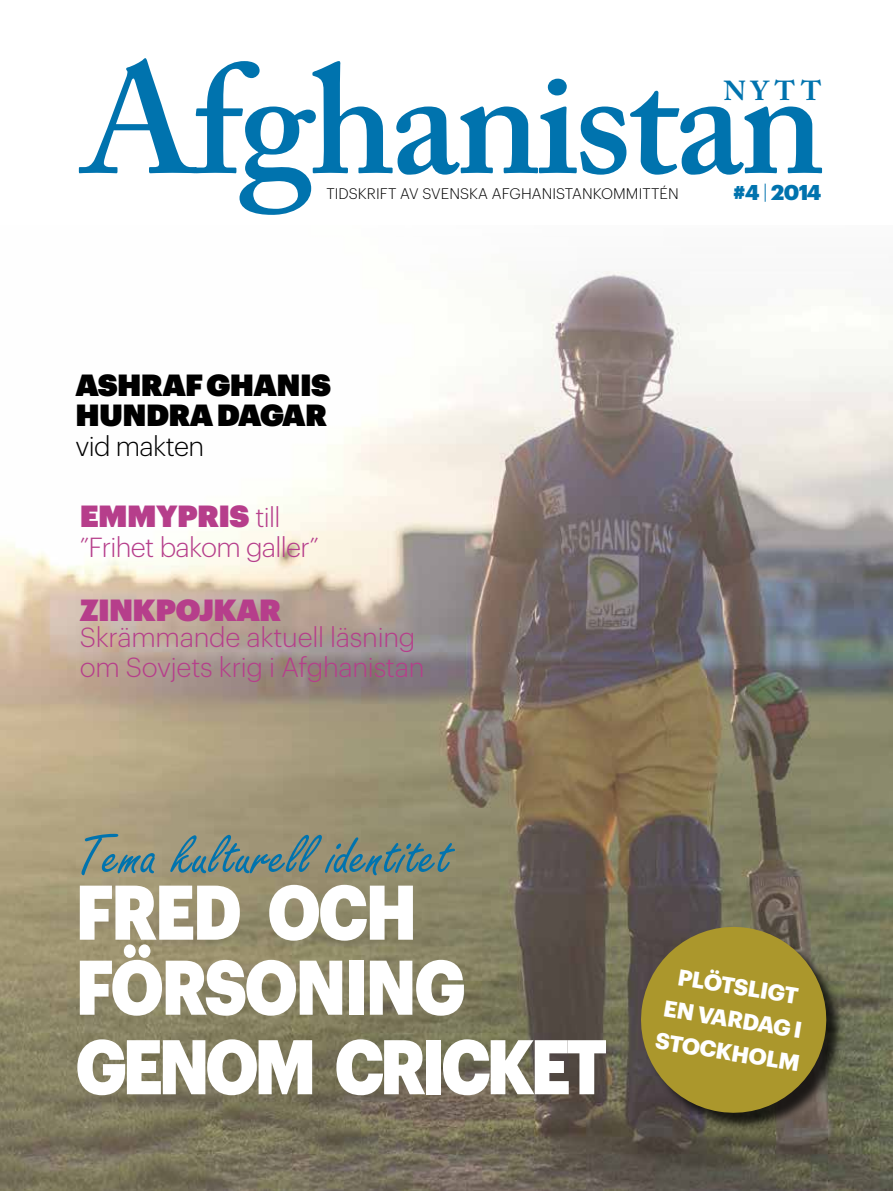
<style>
.page{position:relative;width:893px;height:1191px;background:#fff}
.page>*{position:absolute;margin:0;border:0;box-sizing:border-box;transform-origin:0 0}
.t1{font:900 75.6px/77.2px "Graphik";letter-spacing:-.045em;color:#fff;scale:.86 1}
.t2{font:60px "Freestyle Script";color:#0073ae}
.t3{font:30px/30px "Graphik Super";letter-spacing:-.02em;color:#000}
.t4{font:30px "Graphik Super";letter-spacing:-.02em;color:#b63e8b}
.t5{font:700 27.3px "Adobe Caslon Pro";color:#0073ae}
.t6{font:300 27px/30px "Graphik";letter-spacing:-.01em;color:#b63e8b}
.t7{font:300 27px "Graphik";color:#000}
.t8{font:700 22.5px/33px "Graphik";color:#fff;text-align:center}
.t9{font:900 21px "Graphik";color:#0073ae}
.t10{font:300 15px "Graphik";letter-spacing:.005em;color:#000}
.s1{font-weight:300}
.s2{font-family:"Graphik";font-weight:300;font-size:27px}
</style>
<div class="page">
<img style="left:0;top:308px;width:893px;height:883px">
<div style="left:643px;top:929px;width:202px;height:202px;background:#000;opacity:.75"></div>
<svg style="left:634px;top:920px;width:199px;height:199px;background:#8e7e33"></svg>
<svg style="left:517px;top:271px;width:376px;height:37px"></svg>
<svg style="left:79px;top:58px;width:743px;height:157px"></svg>
<div style="left:548px;top:79px;width:19px;height:16px;background:#0073ae;border-radius:50%"></div>
<p class="t5" style="left:724px;top:74px;width:99px">NYTT</p>
<p class="t10" style="left:326px;top:183px;width:354px">Tidskrift av Svenska Afghanistankommittén</p>
<p class="t9" style="left:733px;top:176px;width:90px">#4 <span class="s1">|</span> 2014</p>
<p class="t3" style="left:76px;top:368px;width:257px">ASHRAF GHANIS<br>HUNDRA DAGAR</p>
<p class="t7" style="left:75px;top:427px;width:130px">vid makten</p>
<p class="t4" style="left:80px;top:493px;width:202px">EMMYPRIS <span class="s2">till</span></p>
<p class="t6" style="left:80px;top:530px;width:241px">”Frihet bakom galler”</p>
<p class="t4" style="left:80px;top:586px;width:203px">ZINKPOJKAR</p>
<p class="t6" style="left:80px;top:620px;width:346px">Skrämmande aktuell läsning om Sovjets krig i Afghanistan</p>
<h2 class="t2" style="left:77px;top:823px;width:376px">Tema kulturell identitet</h2>
<h1 class="t1" style="left:76px;top:866px;width:620px">FRED OCH<br>FÖRSONING<br>GENOM CRICKET</h1>
<p class="t8" style="left:669px;top:957px;width:147px;rotate:9deg">plötsligt en vardag i stockholm</p>
</div>
